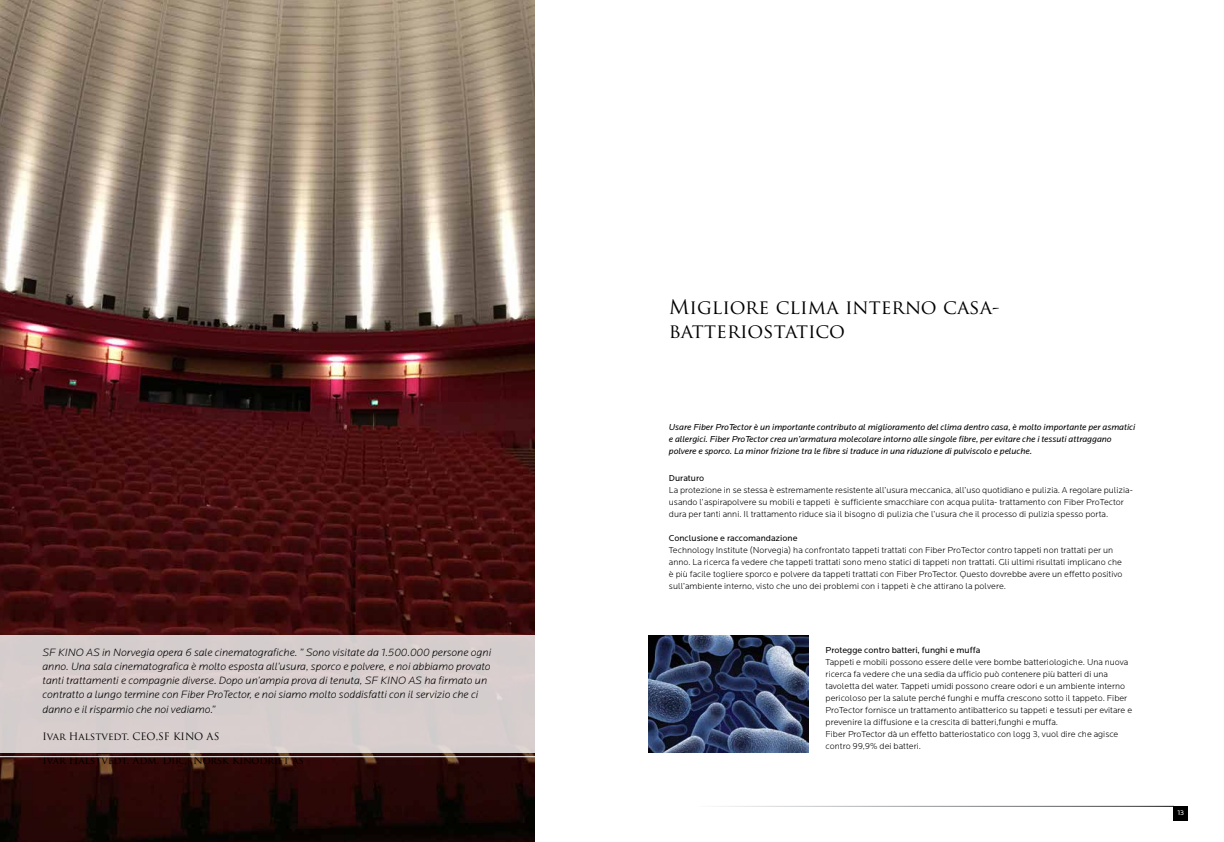
<style>
.page{position:relative;width:1224px;height:842px;background:#fff}
.page>*{position:absolute;margin:0;border:0;box-sizing:border-box;transform-origin:0 0}
.t1{font:19.7px/23.6px "Trajan Pro";color:#000}
.t2{font:italic 300 11px/14px "Locator";color:#000}
.t3{font:10px "Trajan Pro";color:#000}
.t4{font:300 9px/12px "Locator";color:#000}
.t5{font:italic 9px/12px "Locator";color:#000}
.t6{font:9px "Locator";color:#000}
.t7{font:7px "Locator";color:#fff}
</style>
<div class="page">
<div style="left:1174px;top:806px;width:14px;height:14px;background:#000"></div>
<img style="left:0;top:0;width:534px;height:842px">
<div style="left:0;top:635px;width:534px;height:118px;background:#d6cdcd"></div>
<hr style="left:0;top:756px;width:766px;height:1px;background:#fff">
<img style="left:648px;top:635px;width:160px;height:118px">
<p class="t2" style="left:43px;top:645px;width:450px">SF KINO AS in Norvegia opera 6 sale cinematografiche. ” Sono visitate da 1.500.000 persone ogni anno. Una sala cinematografica è molto esposta all’usura, sporco e polvere, e noi abbiamo provato tanti trattamenti e compagnie diverse. Dopo un’ampia prova di tenuta, SF KINO AS ha firmato un contratto a lungo termine con Fiber ProTector, e noi siamo molto soddisfatti con il servizio che ci</p>
<p class="t2" style="left:43px;top:702px;width:174px">danno e il risparmio che noi vediamo.”</p>
<p class="t3" style="left:43px;top:730px;width:178px">Ivar Halstvedt. CEO,SF KINO AS</p>
<p class="t3" style="left:43px;top:754px;width:263px">Ivar Halstvedt, Adm. Dir., Norsk Kinodrift as</p>
<h1 class="t1" style="left:669px;top:295px;width:332px">Migliore clima interno casa&shy;batteriostatico</h1>
<p class="t5" style="left:669px;top:421px;width:468px">Usare Fiber ProTector è un importante contributo al miglioramento del clima dentro casa, è molto importante per asmatici e allergici. Fiber ProTector crea un’armatura molecolare intorno alle singole fibre, per evitare che i tessuti attraggano polvere e sporco. La minor frizione tra le fibre si traduce in una riduzione di pulviscolo e peluche.</p>
<p class="t6" style="left:669px;top:473px;width:37px">Duraturo</p>
<p class="t4" style="left:669px;top:484px;width:465px">La protezione in se stessa è estremamente resistente all’usura meccanica, all’uso quotidiano e pulizia. A regolare pulizia&shy;usando l’aspirapolvere su mobili e tappeti è sufficiente smacchiare con acqua pulita- trattamento con Fiber ProTector dura per tanti anni. Il trattamento riduce sia il bisogno di pulizia che l’usura che il processo di pulizia spesso porta.</p>
<p class="t6" style="left:669px;top:533px;width:130px">Conclusione e raccomandazione</p>
<p class="t4" style="left:669px;top:544px;width:455px">Technology Institute (Norvegia) ha confrontato tappeti trattati con Fiber ProTector contro tappeti non trattati per un anno. La ricerca fa vedere che tappeti trattati sono meno statici di tappeti non trattati. Gli ultimi risultati implicano che è più facile togliere sporco e polvere da tappeti trattati con Fiber ProTector. Questo dovrebbe avere un effetto positivo sull’ambiente interno, visto che uno dei problemi con i tappeti è che attirano la polvere.</p>
<p class="t6" style="left:826px;top:645px;width:156px">Protegge contro batteri, funghi e muffa</p>
<p class="t4" style="left:826px;top:656px;width:308px">Tappeti e mobili possono essere delle vere bombe batteriologiche. Una nuova ricerca fa vedere che una sedia da ufficio può contenere più batteri di una tavoletta del water. Tappeti umidi possono creare odori e un ambiente interno pericoloso per la salute perché funghi e muffa crescono sotto il tappeto. Fiber ProTector fornisce un trattamento antibatterico su tappeti e tessuti per evitare e prevenire la diffusione e la crescita di batteri,funghi e muffa.<br>Fiber ProTector dà un effetto batteriostatico con logg 3, vuol dire che agisce contro 99,9% dei batteri.</p>
<p class="t7" style="left:1177px;top:809px;width:8px">13</p>
</div>
